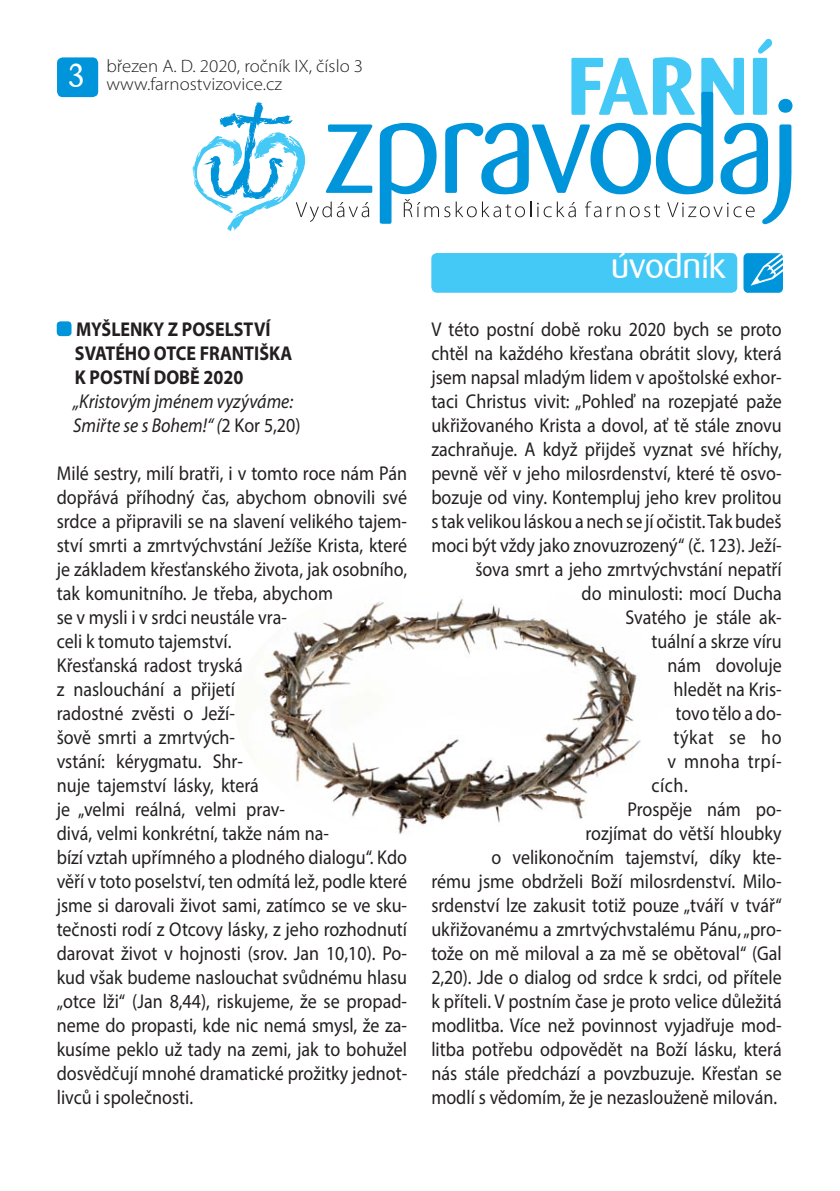
<style>
.page{position:relative;width:840px;height:1191px;background:#fff}
.page>*{position:absolute;margin:0;border:0;box-sizing:border-box;transform-origin:0 0}
.t1{font:36px "Barmeno";color:#fff}
.t2{font:20px/24px "Myriad Pro";color:#231f20;scale:.9 1}
.t3{font:700 20px/24px "Myriad Pro";color:#231f20;scale:.9 1}
.t4{font:italic 20px/24px "Myriad Pro";color:#231f20;scale:.9 1}
.t5{font:20px "Myriad Pro";letter-spacing:.03em;color:#231f20;scale:.9 1}
.t6{font:300 18px/18px "Myriad Pro";color:#231f20;scale:1.05 1}
.s1{font-style:normal}
</style>
<div class="page">
<svg style="left:379px;top:39px;width:413px;height:185px"></svg>
<svg style="left:192px;top:102px;width:180px;height:129px"></svg>
<div style="left:57px;top:321px;width:14px;height:15px;background:#0095da;border-radius:4px"></div>
<div style="left:57px;top:57px;width:41px;height:40px;background:#0095da;border-radius:6px"></div>
<div style="left:431px;top:253px;width:305px;height:40px;background:#44c8f5;border-radius:6px"></div>
<div style="left:743px;top:253px;width:39px;height:40px;background:#0095da;border-radius:4px"></div>
<svg style="left:750px;top:253px;width:32px;height:33px"></svg>
<img style="left:235px;top:575px;width:440px;height:267px;border-radius:50%">
<p class="t6" style="left:68px;top:59px;width:282px;text-indent:38px">březen A. D. 2020, ročník IX, číslo 3<br><sup>3</sup> www.farnostvizovice.cz</p>
<p class="t3" style="left:75px;top:319px;width:243px">MYŠLENKY Z POSELSTVÍ<br>SVATÉHO OTCE FRANTIŠKA<br>K POSTNÍ DOBĚ 2020</p>
<p class="t4" style="left:73px;top:391px;width:254px">„Kristovým jménem vyzýváme:<br>Smiřte se s Bohem!“ (<span class="s1">2 Kor 5,20)</span></p>
<p class="t2" style="left:57px;top:463px;width:390px">Milé sestry, milí bratři, i v tomto roce nám Pán dopřává příhodný čas, abychom obnovili své srdce a připravili se na slavení velikého tajem&shy;ství smrti a zmrtvýchvstání Ježíše Krista, které je základem křesťanského života, jak osobního, tak komunitního. Je třeba, abychom<br>se v mysli i v srdci neustále vra-<br>celi k tomuto tajemství.<br>Křesťanská radost tryská<br>z naslouchání a přijetí<br>radostné zvěsti o Ježí-<br>šově smrti a zmrtvých-<br>vstání: kérygmatu. Shr-<br>nuje tajemství lásky, která<br>je „velmi reálná, velmi prav-<br>divá, velmi konkrétní, takže nám na-<br>bízí vztah upřímného a plodného dialogu“. Kdo věří v toto poselství, ten odmítá lež, podle které jsme si darovali život sami, zatímco se ve sku&shy;tečnosti rodí z Otcovy lásky, z jeho rozhodnutí darovat život v hojnosti (srov. Jan 10,10). Po&shy;kud však budeme naslouchat svůdnému hlasu „otce lži“ (Jan 8,44), riskujeme, že se propad&shy;neme do propasti, kde nic nemá smysl, že za&shy;kusíme peklo už tady na zemi, jak to bohužel dosvědčují mnohé dramatické prožitky jednot&shy;livců i společnosti.</p>
<h1 class="t1" style="left:611px;top:247px;width:115px">úvodník</h1>
<p class="t2" style="left:431px;top:319px;width:390px">V této postní době roku 2020 bych se proto</p>
<p class="t2" style="left:431px;top:343px;width:390px">chtěl na každého křesťana obrátit slovy, která</p>
<p class="t2" style="left:431px;top:367px;width:390px">jsem napsal mladým lidem v apoštolské exhor-</p>
<p class="t2" style="left:431px;top:391px;width:390px">taci Christus vivit: „Pohleď na rozepjaté paže</p>
<p class="t2" style="left:431px;top:415px;width:390px">ukřižovaného Krista a dovol, ať tě stále znovu</p>
<p class="t2" style="left:431px;top:439px;width:390px">zachraňuje. A když přijdeš vyznat své hříchy,</p>
<p class="t2" style="left:431px;top:463px;width:390px">pevně věř v jeho milosrdenství, které tě osvo-</p>
<p class="t2" style="left:431px;top:487px;width:390px">bozuje od viny. Kontempluj jeho krev prolitou</p>
<p class="t2" style="left:431px;top:511px;width:390px">s tak velikou láskou a nech se jí očistit. Tak budeš</p>
<p class="t2" style="left:431px;top:535px;width:390px">moci být vždy jako znovuzrozený“ (č. 123). Ježí-</p>
<p class="t2" style="left:475px;top:559px;width:342px">šova smrt a jeho zmrtvýchvstání nepatří</p>
<p class="t2" style="left:581px;top:583px;width:224px">do minulosti: mocí Ducha</p>
<p class="t2" style="left:625px;top:607px;width:175px">Svatého je stále ak-</p>
<p class="t2" style="left:651px;top:631px;width:146px">tuální a skrze víru</p>
<p class="t2" style="left:667px;top:655px;width:128px">nám dovoluje</p>
<p class="t2" style="left:673px;top:679px;width:122px">hledět na Kris-</p>
<p class="t2" style="left:675px;top:703px;width:119px">tovo tělo a do-</p>
<p class="t5" style="left:673px;top:730px;width:121px">týkat se ho</p>
<p class="t5" style="left:667px;top:754px;width:128px">v mnoha trpí-</p>
<p class="t2" style="left:651px;top:775px;width:42px">cích.</p>
<p class="t2" style="left:627px;top:799px;width:173px">Prospěje nám po-</p>
<p class="t2" style="left:585px;top:823px;width:219px">rozjímat do větší hloubky</p>
<p class="t2" style="left:491px;top:847px;width:324px">o velikonočním tajemství, díky kte-</p>
<p class="t2" style="left:431px;top:871px;width:390px">rému jsme obdrželi Boží milosrdenství. Milo-</p>
<p class="t2" style="left:431px;top:895px;width:390px">srdenství lze zakusit totiž pouze „tváří v tvář“</p>
<p class="t2" style="left:431px;top:919px;width:390px">ukřižovanému a zmrtvýchvstalému Pánu, „pro-</p>
<p class="t2" style="left:431px;top:943px;width:390px">tože on mě miloval a za mě se obětoval“ (Gal</p>
<p class="t2" style="left:431px;top:967px;width:390px">2,20). Jde o dialog od srdce k srdci, od přítele</p>
<p class="t2" style="left:431px;top:991px;width:390px">k příteli. V postním čase je proto velice důležitá</p>
<p class="t2" style="left:431px;top:1015px;width:390px">modlitba. Více než povinnost vyjadřuje mod-</p>
<p class="t2" style="left:431px;top:1039px;width:390px">litba potřebu odpovědět na Boží lásku, která</p>
<p class="t2" style="left:431px;top:1063px;width:390px">nás stále předchází a povzbuzuje. Křesťan se</p>
<p class="t2" style="left:431px;top:1087px;width:385px">modlí s vědomím, že je nezaslouženě milován.</p>
</div>
